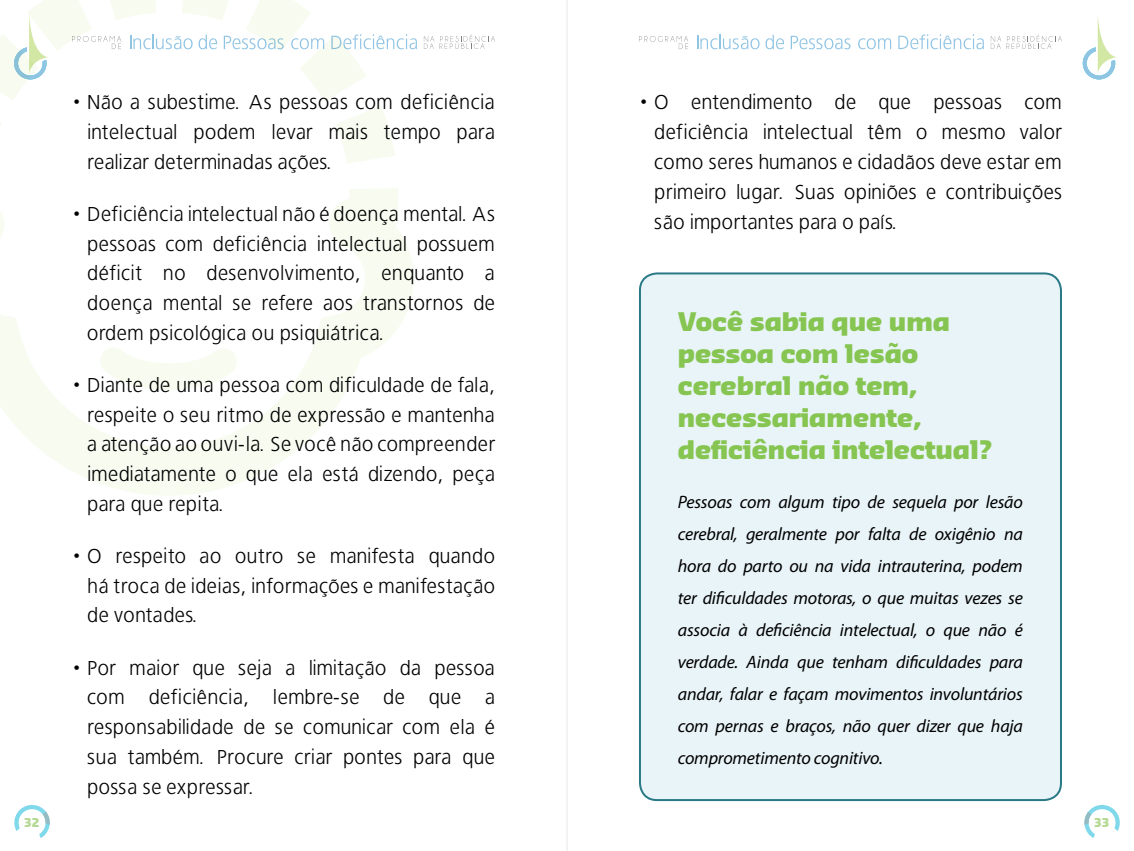
<style>
.page{position:relative;width:1134px;height:851px;background:#fff}
.page>*{position:absolute;margin:0;border:0;box-sizing:border-box;transform-origin:0 0}
.t1{font:900 25px/32px "Sansa";color:#86c551}
.t2{font:20px/29.6px "Bastardus Sans";letter-spacing:.02em;color:#000;text-align:justify}
.t3{font:italic 18px/32px "Myriad Pro";letter-spacing:-.01em;color:#000;text-align:justify}
.t4{font:900 12px "Sansa";color:#b5d994}
</style>
<div class="page">
<svg style="left:424px;top:35px;width:71px;height:14px"></svg>
<svg style="left:639px;top:36px;width:49px;height:13px"></svg>
<svg style="left:697px;top:35px;width:62px;height:14px"></svg>
<svg style="left:765px;top:35px;width:19px;height:14px"></svg>
<svg style="left:791px;top:36px;width:59px;height:13px"></svg>
<svg style="left:858px;top:38px;width:33px;height:11px"></svg>
<svg style="left:898px;top:34px;width:86px;height:15px"></svg>
<svg style="left:991px;top:35px;width:71px;height:14px"></svg>
<svg style="left:1083px;top:15px;width:34px;height:64px"></svg>
<svg style="left:14px;top:805px;width:36px;height:33px"></svg>
<svg style="left:1084px;top:805px;width:36px;height:33px"></svg>
<hr style="left:566px;top:0;width:1px;height:850px;background:#000">
<div style="left:640px;top:273px;width:421px;height:527px;background:#e9f4f8;border-radius:17px"></div>
<div style="left:639px;top:272px;width:423px;height:529px;border:2px solid #297986;border-radius:17px"></div>
<svg style="left:0;top:188px;width:414px;height:307px"></svg>
<svg style="left:0;top:0;width:417px;height:163px"></svg>
<svg style="left:99px;top:346px;width:140px;height:44px"></svg>
<p class="t2" style="left:87px;top:87px;width:409px;text-indent:-15px">• Não a subestime. As pessoas com deficiência intelectual podem levar mais tempo para realizar determinadas ações.</p>
<p class="t2" style="left:87px;top:199px;width:409px;text-indent:-15px">• Deficiência intelectual não é doença mental. As pessoas com deficiência intelectual possuem déficit no desenvolvimento, enquanto a doença mental se refere aos transtornos de ordem psicológica ou psiquiátrica.</p>
<p class="t2" style="left:87px;top:370px;width:409px;text-indent:-15px">• Diante de uma pessoa com dificuldade de fala, respeite o seu ritmo de expressão e mantenha a atenção ao ouvi-la. Se você não compreender imediatamente o que ela está dizendo, peça para que repita.</p>
<p class="t2" style="left:87px;top:541px;width:409px;text-indent:-15px">• O respeito ao outro se manifesta quando há troca de ideias, informações e manifestação de vontades.</p>
<p class="t2" style="left:87px;top:652px;width:409px;text-indent:-15px">• Por maior que seja a limitação da pessoa com deficiência, lembre-se de que a responsabilidade de se comunicar com ela é sua também. Procure criar pontes para que possa se expressar.</p>
<p class="t2" style="left:654px;top:87px;width:409px;text-indent:-15px">• O entendimento de que pessoas com deficiência intelectual têm o mesmo valor como seres humanos e cidadãos deve estar em primeiro lugar. Suas opiniões e contribuições são importantes para o país.</p>
<p class="t1" style="left:678px;top:304px;width:315px">Você sabia que uma pessoa com lesão cerebral não tem, necessariamente, deficiência intelectual?</p>
<p class="t3" style="left:678px;top:485px;width:347px">Pessoas com algum tipo de sequela por lesão cerebral, geralmente por falta de oxigênio na hora do parto ou na vida intrauterina, podem ter dificuldades motoras, o que muitas vezes se associa à deficiência intelectual, o que não é verdade. Ainda que tenham dificuldades para andar, falar e façam movimentos involuntários com pernas e braços, não quer dizer que haja comprometimento cognitivo.</p>
<p class="t4" style="left:24px;top:814px;width:17px">32</p>
<p class="t4" style="left:1094px;top:814px;width:16px">33</p>
</div>
